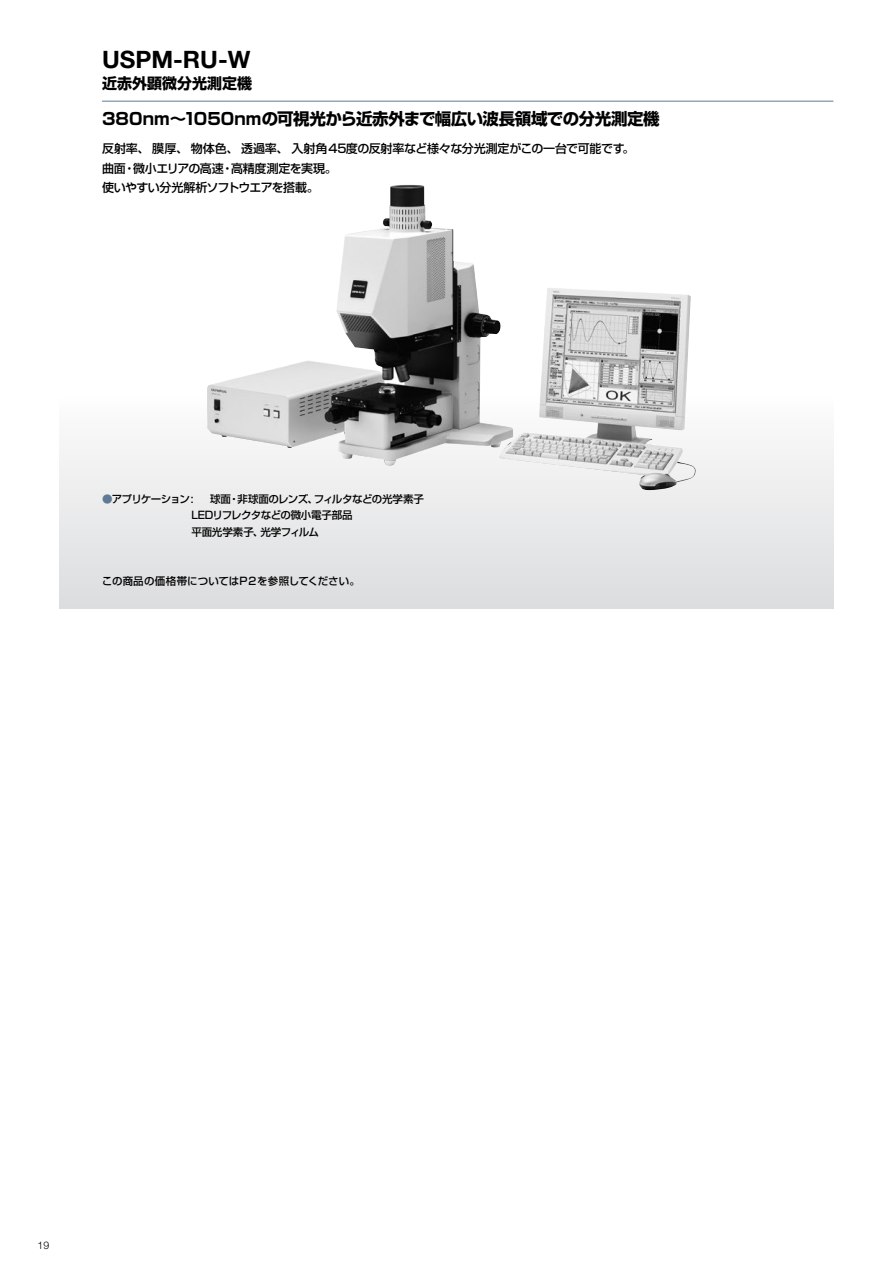
<style>
.page{position:relative;width:893px;height:1263px;background:#fff}
.page>*{position:absolute;margin:0;border:0;box-sizing:border-box;transform-origin:0 0}
.型番{font:700 24px "Helvetica Neue LT Std";color:#000}
.ノーマル{font:700 16.5px "Shin Go Pro";letter-spacing:-.025em;color:#000}
.B-品名{font:700 15px "Shin Go Pro";color:#000}
.ノーマル-2{font:500 12px/19.5px "Shin Go Pro";letter-spacing:-.03em;color:#000}
.ノーマル-3{font:500 10.5px/16.5px "Shin Go Pro";letter-spacing:-.03em;color:#000}
.ノーマル-4{font:500 10.5px "Shin Go Pro";color:#000}
.ノーマル-5{font:500 10.5px "Shin Go Pro";letter-spacing:-.07em;color:#000}
.t1{font:300 10.5px "Helvetica Neue LT Std";color:#000}
.s1{color:#607a96}
</style>
<div class="page">
<svg style="left:60px;top:395px;width:773px;height:213px"></svg>
<img style="left:207px;top:184px;width:391px;height:282px">
<hr style="left:102px;top:101px;width:731px;height:1px;background:#607a96">
<p class="型番" style="left:102px;top:44px;width:150px">USPM-RU-W</p>
<p class="B-品名" style="left:102px;top:71px;width:151px">近赤外顕微分光測定機</p>
<p class="ノーマル" style="left:102px;top:106px;width:559px">380nm～1050nm の可視光から近赤外まで幅広い波長領域での分光測定機</p>
<p class="ノーマル-2" style="left:102px;top:138px;width:534px">反射率、 膜厚、 物体色、 透過率、 入射角 45度の反射率など様々な分光測定がこの一台で可能です。曲面・微小エリアの高速・高精度測定を実現。<br>使いやすい分光解析ソフトウエアを搭載。</p>
<p class="ノーマル-5" style="left:102px;top:490px;width:93px"><span class="s1">●</span>アプリケーション :</p>
<p class="ノーマル-3" style="left:191px;top:489px;width:234px;text-indent:19px">球面・非球面のレンズ、フィルタなどの光学素子<br>LEDリフレクタなどの微小電子部品<br>平面光学素子、光学フィルム</p>
<p class="ノーマル-4" style="left:102px;top:572px;width:259px">この商品の価格帯についてはP２を参照してください。</p>
<p class="t1" style="left:38px;top:1239px;width:13px">19</p>
</div>
